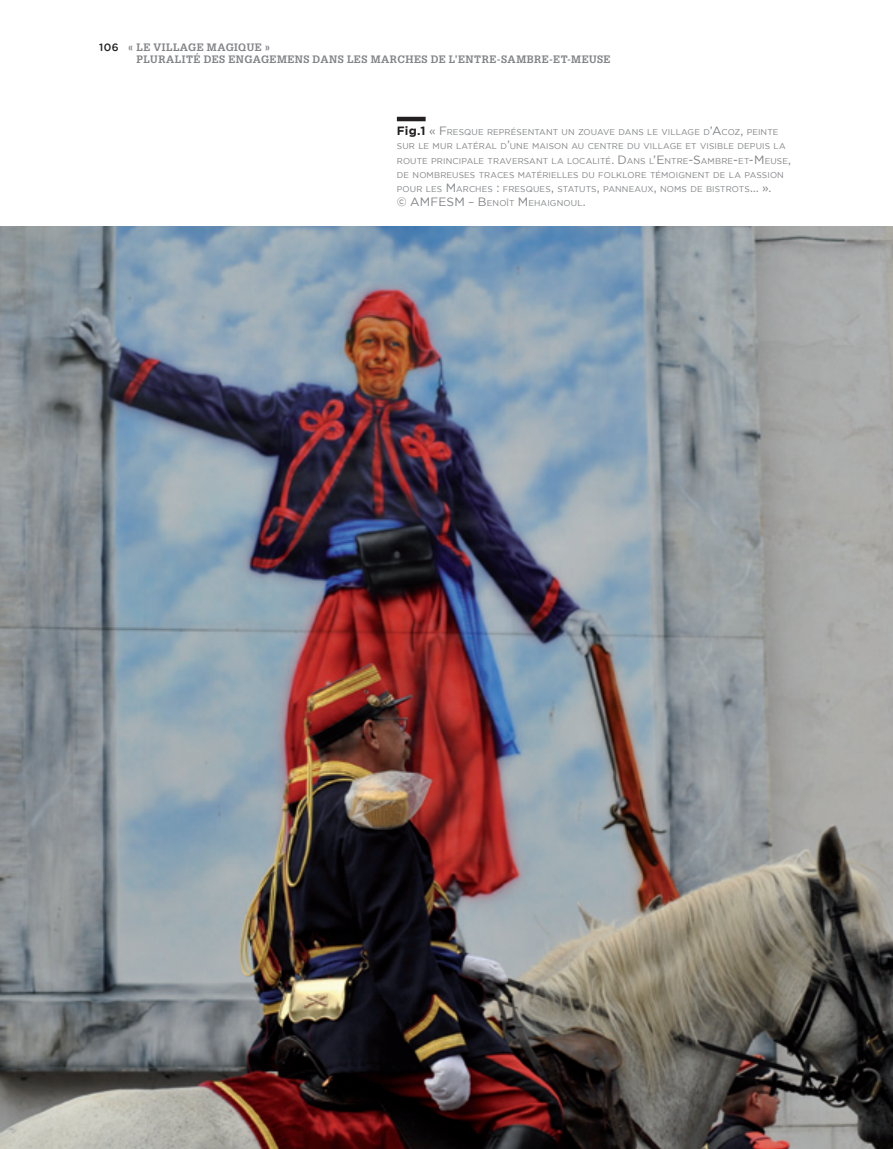
<style>
.page{position:relative;width:893px;height:1149px;background:#fff}
.page>*{position:absolute;margin:0;border:0;box-sizing:border-box;transform-origin:0 0}
.t1{font:12px "Gotham";color:#808285}
.t2{font:700 10.5px/12.6px "Glypha";letter-spacing:.045em;color:#808285}
.t3{font:8.4px/14.2px "Gotham";letter-spacing:.01em;color:#808285}
.s1{font-family:"Gotham";font-weight:500;color:#231f20}
.s2{font-weight:700;font-size:12px;color:#231f20}
.s3{font-size:12px}
</style>
<div class="page">
<hr style="left:397px;top:117px;width:29px;height:4px;background:#231f20">
<img style="left:0;top:226px;width:893px;height:922px">
<p class="t2" style="left:137px;top:40px;width:475px;text-indent:-37px"><span class="s1">106</span> « LE VILLAGE MAGIQUE »<br>PLURALITÉ DES ENGAGEMENS DANS LES MARCHES DE L’ENTRE-SAMBRE-ET-MEUSE</p>
<p class="t3" style="left:397px;top:125px;width:396px"><span class="s2">Fig.1</span> <span class="s3">« F</span>RESQUE REPRÉSENTANT UN ZOUAVE DANS LE VILLAGE D<span class="s3">’A</span>COZ<span class="s3">,</span> PEINTE SUR LE MUR LATÉRAL D<span class="s3">’</span>UNE MAISON AU CENTRE DU VILLAGE ET VISIBLE DEPUIS LA ROUTE PRINCIPALE TRAVERSANT LA LOCALITÉ<span class="s3">. D</span>ANS L<span class="s3">’E</span> NTRE<span class="s3">-S</span>AMBRE<span class="s3">-</span>ET<span class="s3">-M</span> EUSE<span class="s3">, </span>DE NOMBREUSES TRACES MATÉRIELLES DU FOLKLORE TÉMOIGNENT DE LA PASSION POUR LES <span class="s3">M</span> ARCHES <span class="s3">:</span> FRESQUES<span class="s3">,</span> STATUTS<span class="s3">,</span> PANNEAUX<span class="s3">,</span> NOMS DE BISTROTS<span class="s3">… ».</span></p>
<h1 class="t1" style="left:397px;top:195px;width:51px">© AM FESM</h1>
<p class="t3" style="left:468px;top:196px;width:119px"><span class="s3">– B</span> ENOÎT <span class="s3">M</span> EHAIGNOUL<span class="s3">.</span></p>
</div>
